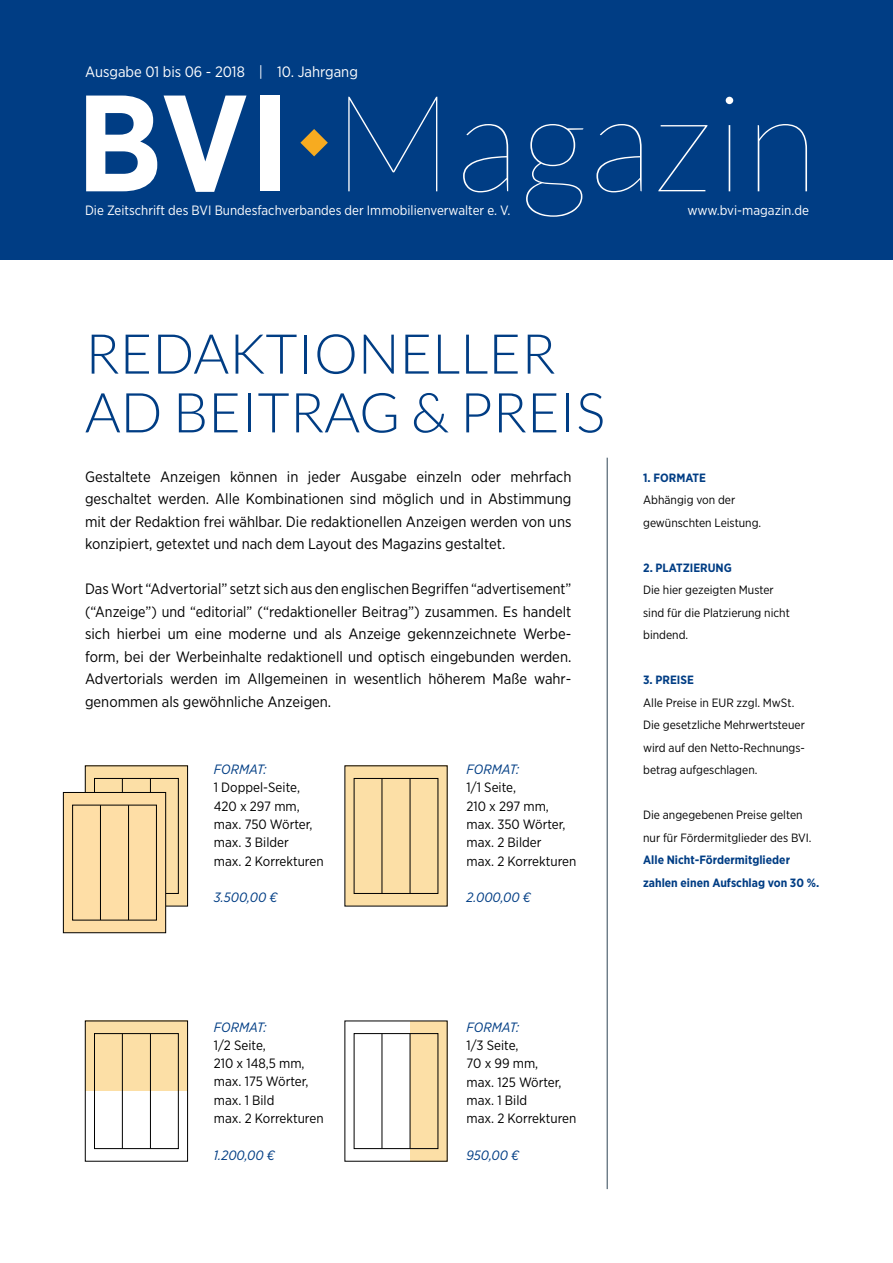
<style>
.page{position:relative;width:893px;height:1263px;background:#fff}
.page>*{position:absolute;margin:0;border:0;box-sizing:border-box;transform-origin:0 0}
.t1{font:100 135.15px "Lato";letter-spacing:.01em;color:#fff}
.t2{font:300 55.05px/58.8px "Lato";color:#003d84}
.t3{font:15px/22.5px "Gotham Narrow";color:#000;text-align:justify}
.t4{font:15px "Gotham Narrow";color:#fff}
.t5{font:13.5px/18.3px "Gotham Narrow";color:#000}
.t6{font:13.5px "Gotham Narrow";color:#fff}
.t7{font:italic 13.5px "Gotham Narrow";color:#003d84}
.t8{font:12px/22.5px "Gotham Narrow";color:#000}
.t9{font:700 12px/22.5px "Gotham Narrow";color:#003d84}
.s1{font-family:"Gotham Narrow";font-weight:700;font-size:136.8px}
</style>
<div class="page">
<div style="left:85px;top:1021px;width:103px;height:70px;background:#fcdfa6"></div>
<div style="left:85px;top:1021px;width:103px;height:140px;border:1px solid #000"></div>
<div style="left:94px;top:1033px;width:85px;height:116px;border:1px solid #000"></div>
<hr style="left:122px;top:1034px;width:1px;height:114px;background:#000">
<hr style="left:150px;top:1034px;width:1px;height:114px;background:#000">
<div style="left:345px;top:765px;width:102px;height:141px;background:#fcdfa6"></div>
<div style="left:354px;top:778px;width:84px;height:116px;border:1px solid #000"></div>
<hr style="left:382px;top:778px;width:1px;height:115px;background:#000">
<hr style="left:410px;top:778px;width:1px;height:115px;background:#000">
<div style="left:410px;top:1021px;width:37px;height:140px;background:#fcdfa6"></div>
<div style="left:354px;top:1033px;width:84px;height:116px;border:1px solid #000"></div>
<hr style="left:382px;top:1034px;width:1px;height:114px;background:#000">
<hr style="left:410px;top:1034px;width:1px;height:114px;background:#000">
<div style="left:85px;top:765px;width:103px;height:141px;background:#fcdfa6"></div>
<div style="left:85px;top:765px;width:103px;height:141px;border:1px solid #000"></div>
<div style="left:94px;top:778px;width:85px;height:116px;border:1px solid #000"></div>
<hr style="left:122px;top:778px;width:1px;height:115px;background:#000">
<hr style="left:150px;top:778px;width:1px;height:115px;background:#000">
<div style="left:0;top:0;width:893px;height:260px;background:#003d84"></div>
<svg style="left:300px;top:129px;width:28px;height:27px"></svg>
<hr style="left:607px;top:458px;width:1px;height:731px;background:#304555">
<div style="left:63px;top:792px;width:103px;height:141px;background:#fedea6"></div>
<div style="left:63px;top:792px;width:103px;height:141px;border:1px solid #000"></div>
<div style="left:72px;top:805px;width:85px;height:115px;border:1px solid #000"></div>
<hr style="left:100px;top:805px;width:1px;height:115px;background:#000">
<hr style="left:128px;top:805px;width:1px;height:115px;background:#000">
<p class="t4" style="left:85px;top:62px;width:274px">Ausgabe 01 bis 06 - 2018 | 10. Jahrgang</p>
<h1 class="t1" style="left:77px;top:72px;width:742px"><span class="s1">BVI</span> Magazin</h1>
<p class="t6" style="left:85px;top:202px;width:427px">Die Zeitschrift des BVI Bundesfachverbandes der Immobilienverwalter e. V.</p>
<p class="t6" style="left:687px;top:202px;width:123px">www.bvi-magazin.de</p>
<h2 class="t2" style="left:85px;top:325px;width:521px">REDAKTIONELLER<br>AD BEITRAG &amp; PREIS</h2>
<p class="t3" style="left:85px;top:465px;width:488px">Gestaltete Anzeigen können in jeder Ausgabe einzeln oder mehrfach geschaltet werden. Alle Kombinationen sind möglich und in Abstimmung mit der Redaktion frei wählbar. Die redaktionellen Anzeigen werden von uns konzipiert, getextet und nach dem Layout des Magazins gestaltet.</p>
<p class="t3" style="left:85px;top:577px;width:488px">Das Wort “Advertorial” setzt sich aus den englischen Begriffen “advertisement” (“Anzeige”) und “editorial” (“redaktioneller Beitrag”) zusammen. Es handelt sich hierbei um eine moderne und als Anzeige gekennzeichnete Werbe&shy;form, bei der Werbeinhalte redaktionell und optisch eingebunden werden.<br>Advertorials werden im Allgemeinen in wesentlich höherem Maße wahr&shy;genommen als gewöhnliche Anzeigen.</p>
<p class="t7" style="left:214px;top:761px;width:54px">FORMAT:</p>
<p class="t5" style="left:214px;top:778px;width:111px">1 Doppel-Seite,<br>420 x 297 mm, max. 750 Wörter, max. 3 Bilder<br>max. 2 Korrekturen</p>
<p class="t7" style="left:214px;top:889px;width:65px">3.500,00 €</p>
<p class="t7" style="left:467px;top:761px;width:54px">FORMAT:</p>
<p class="t5" style="left:467px;top:778px;width:111px">1/1 Seite,<br>210 x 297 mm, max. 350 Wörter, max. 2 Bilder<br>max. 2 Korrekturen</p>
<p class="t7" style="left:467px;top:889px;width:66px">2.000,00 €</p>
<p class="t9" style="left:643px;top:466px;width:64px">1. FORMATE</p>
<p class="t8" style="left:643px;top:488px;width:120px">Abhängig von der gewünschten Leistung.</p>
<p class="t9" style="left:643px;top:556px;width:90px">2. PLATZIERUNG</p>
<p class="t8" style="left:643px;top:578px;width:148px">Die hier gezeigten Muster sind für die Platzierung nicht bindend.</p>
<p class="t9" style="left:643px;top:668px;width:52px">3. PREISE</p>
<p class="t8" style="left:643px;top:691px;width:163px">Alle Preise in EUR zzgl. MwSt.<br>Die gesetzliche Mehrwertsteuer wird auf den Netto-Rechnungs&shy;betrag aufgeschlagen.</p>
<p class="t8" style="left:643px;top:803px;width:170px">Die angegebenen Preise gelten nur für Fördermitglieder des BVI.</p>
<p class="t9" style="left:643px;top:848px;width:178px">Alle Nicht-Fördermitglieder zahlen einen Aufschlag von 30 %.</p>
<p class="t7" style="left:214px;top:1018px;width:54px">FORMAT:</p>
<p class="t5" style="left:214px;top:1036px;width:111px">1/2 Seite,<br>210 x 148,5 mm, max. 175 Wörter, max. 1 Bild<br>max. 2 Korrekturen</p>
<p class="t7" style="left:214px;top:1146px;width:63px">1.200,00 €</p>
<p class="t7" style="left:467px;top:1018px;width:54px">FORMAT:</p>
<p class="t5" style="left:467px;top:1036px;width:111px">1/3 Seite,<br>70 x 99 mm,<br>max. 125 Wörter, max. 1 Bild<br>max. 2 Korrekturen</p>
<p class="t7" style="left:467px;top:1146px;width:54px">950,00 €</p>
</div>
